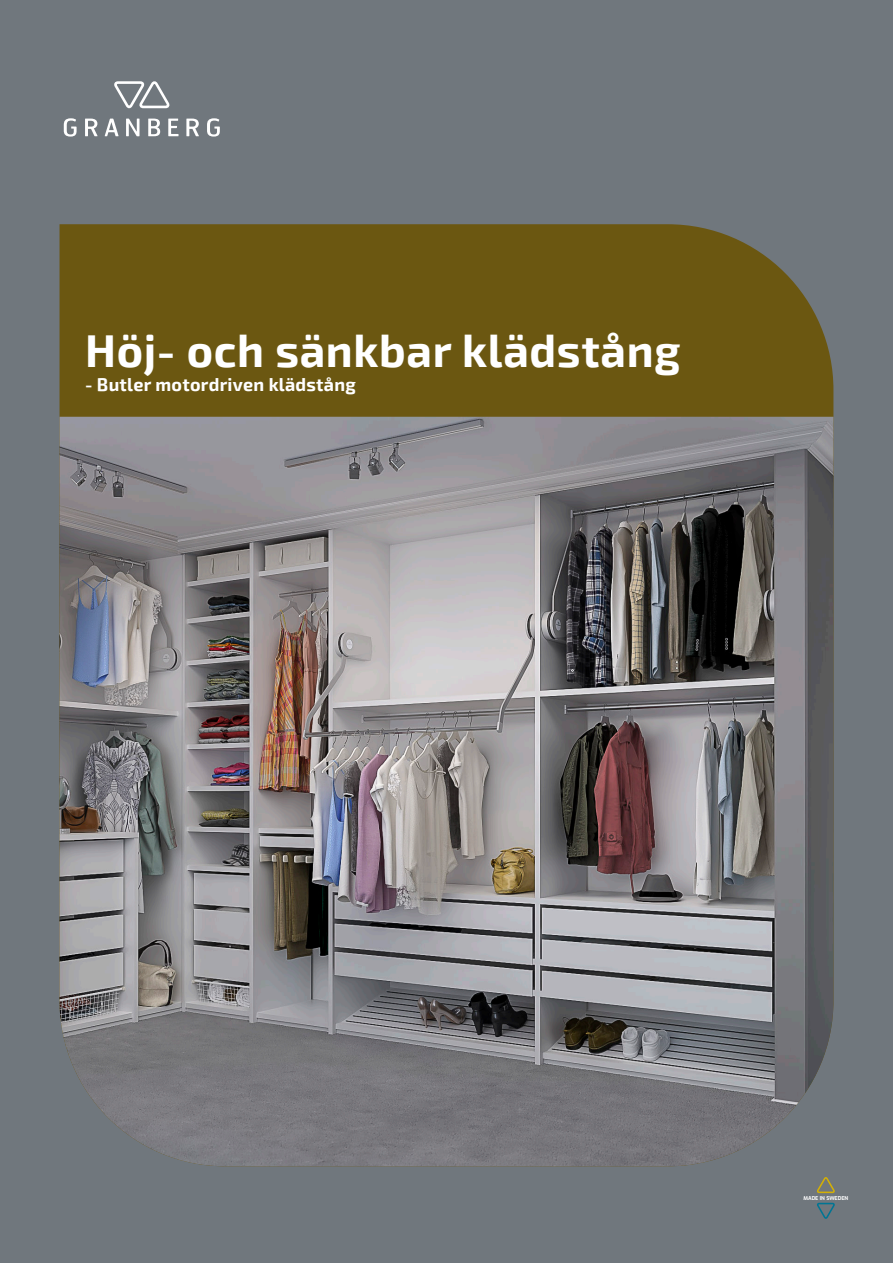
<style>
.page{position:relative;width:893px;height:1263px;background:#70777d}
.page>*{position:absolute;margin:0;border:0;box-sizing:border-box;transform-origin:0 0}
.t1{font:700 45px "Exo 2";letter-spacing:.015em;color:#fff}
.t2{font:700 18px "Exo 2";letter-spacing:.015em;color:#fff}
.t3{font:700 5.25px "Exo";color:#fff}
</style>
<div class="page">
<div style="left:60px;top:224px;width:773px;height:193px;background:#6b5711"></div>
<img style="left:60px;top:417px;width:773px;height:749px">
<svg style="left:817px;top:1177px;width:18px;height:17px"></svg>
<svg style="left:817px;top:1202px;width:17px;height:17px"></svg>
<svg style="left:114px;top:81px;width:56px;height:28px"></svg>
<svg style="left:64px;top:118px;width:13px;height:19px"></svg>
<svg style="left:85px;top:119px;width:13px;height:17px"></svg>
<svg style="left:105px;top:119px;width:14px;height:17px"></svg>
<svg style="left:126px;top:119px;width:14px;height:17px"></svg>
<svg style="left:148px;top:119px;width:12px;height:17px"></svg>
<svg style="left:168px;top:119px;width:11px;height:17px"></svg>
<svg style="left:186px;top:119px;width:13px;height:17px"></svg>
<svg style="left:207px;top:118px;width:13px;height:19px"></svg>
<p class="t1" style="left:85px;top:324px;width:597px">Höj- och sänkbar klädstång</p>
<p class="t2" style="left:85px;top:374px;width:272px">- Butler motordriven klädstång</p>
<p class="t3" style="left:803px;top:1194px;width:46px">MADE IN SWEDEN</p>
</div>
